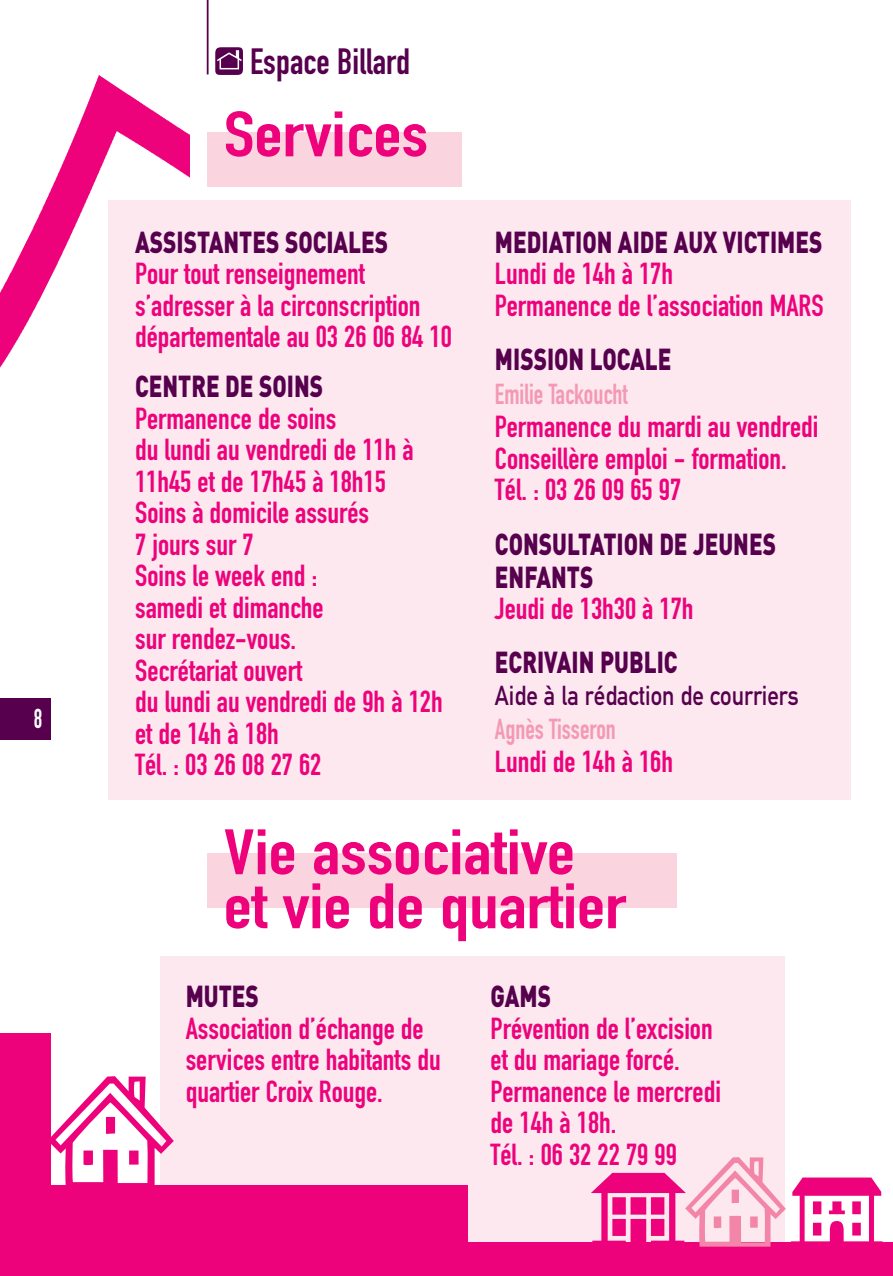
<style>
.page{position:relative;width:893px;height:1276px;background:#fff}
.page>*{position:absolute;margin:0;border:0;box-sizing:border-box;transform-origin:0 0}
.t1{font:63px/54px "DIN Engschrift";color:#ed027c;scale:1.2 1}
.t2{font:36px "DIN Engschrift Alternate";color:#56004e}
.t3{font:30px/31.5px "DIN Engschrift Alternate";color:#ed027c}
.t4{font:900 30px/33px "DIN";color:#56004e;scale:.75 1}
.t5{font:28.5px "DIN Engschrift";color:#f499b5;scale:.9 1}
.t6{font:27px "DIN Mittelschrift";color:#56004e;scale:.85 1}
.t7{font:27px "DIN Engschrift";color:#fff;scale:.85 1}
</style>
<div class="page">
<img style="left:0;top:75px;width:190px;height:293px">
<div style="left:0;top:697px;width:51px;height:42px;background:#56004e"></div>
<div style="left:160px;top:956px;width:625px;height:320px;background:#fce8ee"></div>
<div style="left:0;top:1032px;width:51px;height:244px;background:#ed027c"></div>
<div style="left:0;top:1242px;width:893px;height:34px;background:#ed027c"></div>
<svg style="left:215px;top:47px;width:28px;height:28px"></svg>
<hr style="left:207px;top:0;width:2px;height:74px;background:#56004e">
<div style="left:208px;top:853px;width:469px;height:55px;background:#fad5df"></div>
<div style="left:208px;top:132px;width:254px;height:54px;background:#fad5df"></div>
<div style="left:108px;top:201px;width:742px;height:598px;background:#fce8ee"></div>
<div style="left:0;top:1185px;width:468px;height:91px;background:#ed027c"></div>
<p class="t7" style="left:34px;top:702px;width:12px">8</p>
<p class="t2" style="left:250px;top:40px;width:162px">Espace Billard</p>
<h1 class="t1" style="left:224px;top:108px;width:172px">Services</h1>
<p class="t4" style="left:135px;top:224px;width:339px">ASSISTANTES SOCIALES</p>
<p class="t3" style="left:135px;top:258px;width:318px">Pour tout renseignement s’adresser à la circonscription départementale au 03 26 06 84 10</p>
<p class="t4" style="left:135px;top:368px;width:252px">CENTRE DE SOINS</p>
<p class="t3" style="left:135px;top:403px;width:309px">Permanence de soins<br>du lundi au vendredi de 11h à<br>11h45 et de 17h45 à 18h15<br>Soins à domicile assurés<br>7 jours sur 7<br>Soins le week end :<br>samedi et dimanche<br>sur rendez-vous.<br>Secrétariat ouvert<br>du lundi au vendredi de 9h à 12h et de 14h à 18h<br>Tél. : 03 26 08 27 62</p>
<p class="t4" style="left:495px;top:224px;width:438px">MEDIATION AIDE AUX VICTIMES</p>
<p class="t3" style="left:495px;top:258px;width:330px">Lundi de 14h à 17h<br>Permanence de l’association MARS</p>
<p class="t4" style="left:495px;top:341px;width:237px">MISSION LOCALE</p>
<p class="t5" style="left:495px;top:377px;width:149px">Emilie Tackoucht</p>
<p class="t3" style="left:495px;top:411px;width:325px">Permanence du mardi au vendredi<br>Conseillère emploi - formation.<br>Tél. : 03 26 09 65 97</p>
<p class="t4" style="left:495px;top:525px;width:376px">CONSULTATION DE JEUNES<br>ENFANTS</p>
<p class="t3" style="left:495px;top:593px;width:200px">Jeudi de 13h30 à 17h</p>
<p class="t4" style="left:495px;top:644px;width:245px">ECRIVAIN PUBLIC</p>
<p class="t6" style="left:495px;top:679px;width:359px">Aide à la rédaction de courriers</p>
<p class="t5" style="left:495px;top:712px;width:136px">Agnès Tisseron</p>
<p class="t3" style="left:495px;top:746px;width:180px">Lundi de 14h à 16h</p>
<h1 class="t1" style="left:224px;top:825px;width:337px">Vie associative et vie de quartier</h1>
<p class="t4" style="left:186px;top:978px;width:99px">MUTES</p>
<p class="t3" style="left:186px;top:1012px;width:257px">Association d’échange de services entre habitants du quartier Croix Rouge.</p>
<p class="t4" style="left:491px;top:978px;width:82px">GAMS</p>
<p class="t3" style="left:491px;top:1012px;width:232px">Prévention de l’excision et du mariage forcé.<br>Permanence le mercredi de 14h à 18h.<br>Tél. : 06 32 22 79 99</p>
</div>
